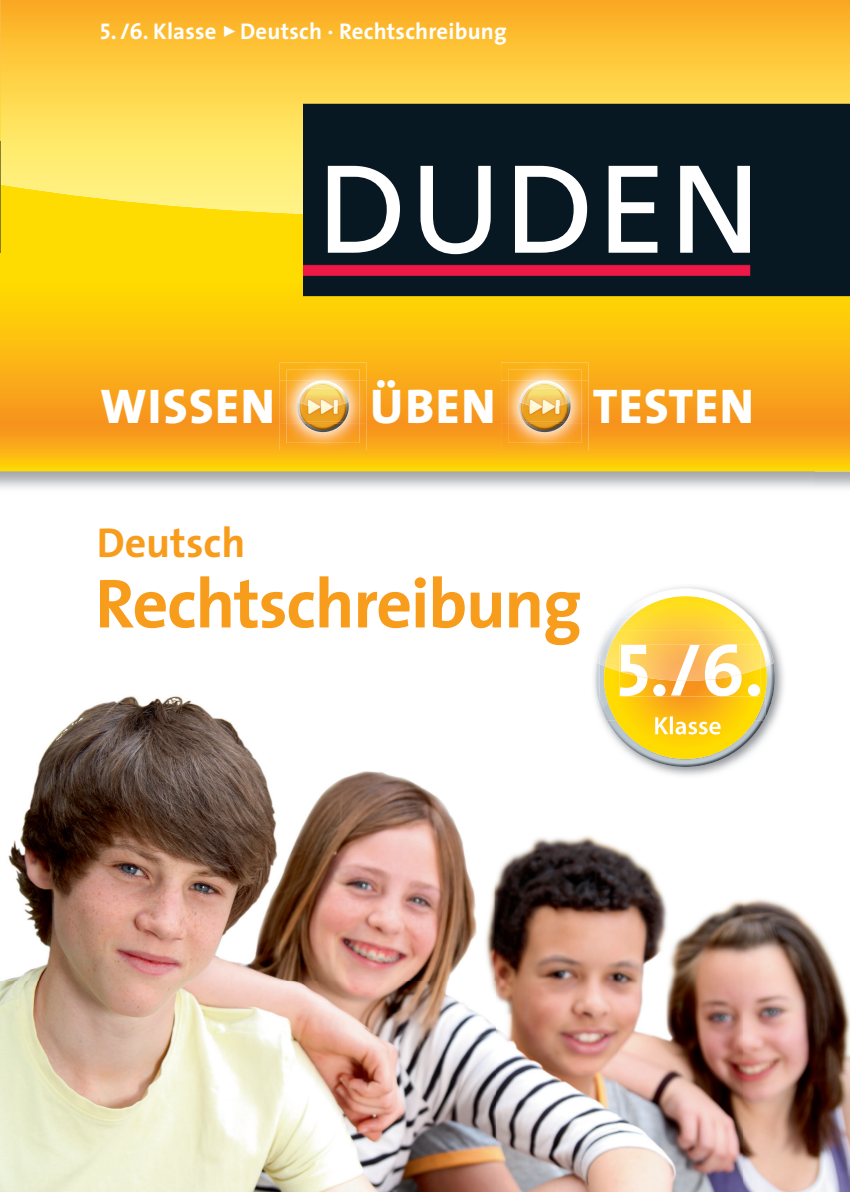
<style>
.page{position:relative;width:850px;height:1192px;background:#fff}
.page>*{position:absolute;margin:0;border:0;box-sizing:border-box;transform-origin:0 0}
.t1{font:700 70px "The Sans";letter-spacing:-.02em;color:#f89c1c}
.t2{font:800 49.18px "The Sans";letter-spacing:.03em;color:#fff}
.t3{font:700 42px "The Sans";color:#f89c1c}
.t4{font:700 22.75px "The Sans";letter-spacing:.01em;color:#fff}
.s1{font-family:"The Sans Bold Caps";font-weight:400}
.s2{font-family:"FF Dingbests";font-weight:400}
</style>
<div class="page">
<svg style="left:0;top:1px;width:850px;height:470px;background:#fbbb10"></svg>
<img style="left:1px;top:0;width:739px;height:216px">
<img style="left:740px;top:0;width:110px;height:104px">
<img style="left:279px;top:363px;width:88px;height:87px">
<img style="left:279px;top:380px;width:88px;height:44px">
<img style="left:286px;top:370px;width:73px;height:73px">
<img style="left:286px;top:380px;width:73px;height:44px">
<img style="left:304px;top:424px;width:38px;height:8px">
<img style="left:302px;top:421px;width:42px;height:3px">
<img style="left:297px;top:388px;width:1px;height:19px">
<img style="left:304px;top:381px;width:37px;height:7px">
<img style="left:298px;top:388px;width:50px;height:19px">
<img style="left:501px;top:363px;width:87px;height:87px">
<img style="left:501px;top:380px;width:87px;height:44px">
<img style="left:508px;top:370px;width:73px;height:73px">
<img style="left:508px;top:380px;width:73px;height:44px">
<img style="left:526px;top:424px;width:37px;height:8px">
<img style="left:523px;top:421px;width:43px;height:3px">
<img style="left:519px;top:388px;width:51px;height:19px">
<img style="left:526px;top:381px;width:37px;height:7px">
<div style="left:303px;top:104px;width:547px;height:192px;background:#071822"></div>
<svg style="left:420px;top:166px;width:70px;height:88px"></svg>
<svg style="left:608px;top:166px;width:49px;height:87px"></svg>
<svg style="left:515px;top:166px;width:72px;height:87px"></svg>
<svg style="left:328px;top:166px;width:72px;height:87px"></svg>
<svg style="left:680px;top:166px;width:70px;height:87px"></svg>
<svg style="left:303px;top:265px;width:447px;height:11px;background:#e71843"></svg>
<img style="left:609px;top:607px;width:151px;height:23px">
<img style="left:644px;top:588px;width:90px;height:8px">
<img style="left:610px;top:616px;width:151px;height:14px">
<img style="left:619px;top:596px;width:132px;height:34px">
<img style="left:1px;top:645px;width:617px;height:547px">
<img style="left:742px;top:633px;width:108px;height:559px">
<img style="left:618px;top:848px;width:124px;height:344px">
<img style="left:545px;top:630px;width:35px;height:15px">
<img style="left:596px;top:663px;width:3px;height:40px">
<img style="left:607px;top:663px;width:167px;height:104px">
<img style="left:599px;top:666px;width:5px;height:54px">
<img style="left:604px;top:666px;width:162px;height:93px">
<img style="left:619px;top:681px;width:141px;height:15px">
<img style="left:655px;top:716px;width:65px;height:18px">
<img style="left:766px;top:630px;width:7px;height:7px">
<img style="left:766px;top:637px;width:7px;height:29px">
<img style="left:597px;top:645px;width:2px;height:8px">
<svg style="left:597px;top:653px;width:2px;height:11px"></svg>
<img style="left:599px;top:632px;width:6px;height:34px">
<img style="left:605px;top:630px;width:161px;height:41px">
<img style="left:619px;top:644px;width:141px;height:37px">
<hr style="left:0;top:142px;width:1px;height:111px;background:#071822">
<p class="t4" style="left:100px;top:12px;width:408px"><span class="s1">5</span>. /6. Klasse <span class="s2">&gt;</span>Deutsch · Rechtschreibung</p>
<h2 class="t2" style="left:100px;top:365px;width:176px">WISSEN</h2>
<h2 class="t2" style="left:370px;top:365px;width:127px">ÜBEN</h2>
<h2 class="t2" style="left:593px;top:365px;width:163px">TESTEN</h2>
<h3 class="t3" style="left:97px;top:508px;width:150px">Deutsch</h3>
<h1 class="t1" style="left:95px;top:545px;width:488px">Rechtschreibung</h1>
</div>
